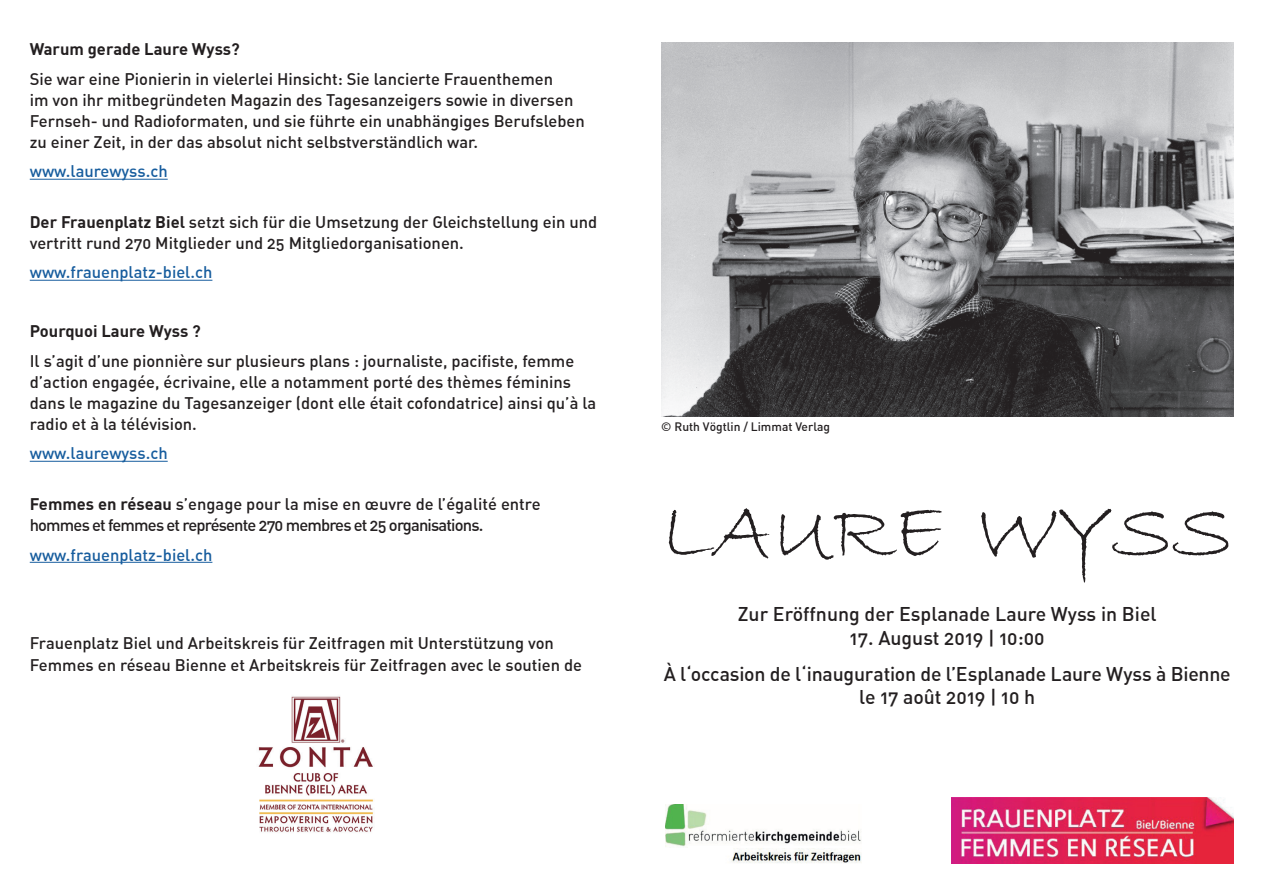
<style>
.page{position:relative;width:1263px;height:893px;background:#fff}
.page>*{position:absolute;margin:0;border:0;box-sizing:border-box;transform-origin:0 0}
.t1{font:84px "Bradley Hand ITC";color:#231f20}
.t2{font:19.5px/36.2px "DIN Medium Alternate";color:#231f20;text-align:center}
.t3{font:16.5px/21px "DIN Medium Alternate";color:#231f20}
.t4{font:16.5px/21px "DIN Medium Alternate";letter-spacing:-.05em;color:#231f20}
.t5{font:16.5px "DIN Medium Alternate";color:#175d9e}
.t6{font:700 16.5px "DIN";color:#231f20}
.t7{font:12px "DIN Medium Alternate";color:#231f20}
.s1{font-family:"DIN";font-weight:700}
</style>
<div class="page">
<img style="left:952px;top:798px;width:281px;height:65px">
<img style="left:665px;top:804px;width:197px;height:59px">
<hr style="left:30px;top:179px;width:138px;height:1px;background:#175d9e">
<hr style="left:30px;top:280px;width:182px;height:1px;background:#175d9e">
<hr style="left:30px;top:461px;width:138px;height:1px;background:#175d9e">
<hr style="left:30px;top:562px;width:182px;height:1px;background:#175d9e">
<img style="left:258px;top:696px;width:115px;height:136px">
<img style="left:661px;top:43px;width:572px;height:374px">
<p class="t6" style="left:30px;top:39px;width:211px">Warum gerade Laure Wyss?</p>
<p class="t3" style="left:30px;top:68px;width:556px">Sie war eine Pionierin in vielerlei Hinsicht: Sie lancierte Frauenthemen<br>im von ihr mitbegründeten Magazin des Tagesanzeigers sowie in diversen Fernseh- und Radioformaten, und sie führte ein unabhängiges Berufsleben zu einer Zeit, in der das absolut nicht selbstverständlich war.</p>
<p class="t5" style="left:30px;top:161px;width:139px">www.laurewyss.ch</p>
<p class="t3" style="left:30px;top:211px;width:569px"><span class="s1">Der Frauenplatz Biel</span> setzt sich für die Umsetzung der Gleichstellung ein und vertritt rund 270 Mitglieder und 25 Mitgliedorganisationen.</p>
<p class="t5" style="left:30px;top:262px;width:184px">www.frauenplatz-biel.ch</p>
<p class="t6" style="left:30px;top:321px;width:172px">Pourquoi Laure Wyss ?</p>
<p class="t3" style="left:30px;top:350px;width:568px">Il s’agit d’une pionnière sur plusieurs plans : journaliste, pacifiste, femme d’action engagée, écrivaine, elle a notamment porté des thèmes féminins dans le magazine du Tagesanzeiger (dont elle était cofondatrice) ainsi qu’à la radio et à la télévision.</p>
<p class="t5" style="left:30px;top:443px;width:139px">www.laurewyss.ch</p>
<p class="t4" style="left:30px;top:493px;width:512px"><span class="s1">Femmes en réseau</span> s’engage pour la mise en œuvre de l’égalité entre hommes et femmes et représente 270 membres et 25 organisations.</p>
<p class="t5" style="left:30px;top:544px;width:184px">www.frauenplatz-biel.ch</p>
<p class="t3" style="left:30px;top:632px;width:554px;line-height:21.6px">Frauenplatz Biel und Arbeitskreis für Zeitfragen mit Unterstützung von<br>Femmes en réseau Bienne et Arbeitskreis für Zeitfragen avec le soutien de</p>
<p class="t7" style="left:661px;top:419px;width:170px">© Ruth Vögtlin / Limmat Verlag</p>
<h1 class="t1" style="left:661px;top:478px;width:573px">LAURE WYSS</h1>
<p class="t2" style="left:738px;top:596px;width:420px">Zur Eröffnung der Esplanade Laure Wyss in Biel</p>
<p class="t2" style="left:664px;top:619px;width:569px">17. August 2019 | 10:00<br>À l‘occasion de l‘inauguration de l’Esplanade Laure Wyss à Bienne</p>
<p class="t2" style="left:859px;top:679px;width:177px">le 17 août 2019 | 10 h</p>
</div>
